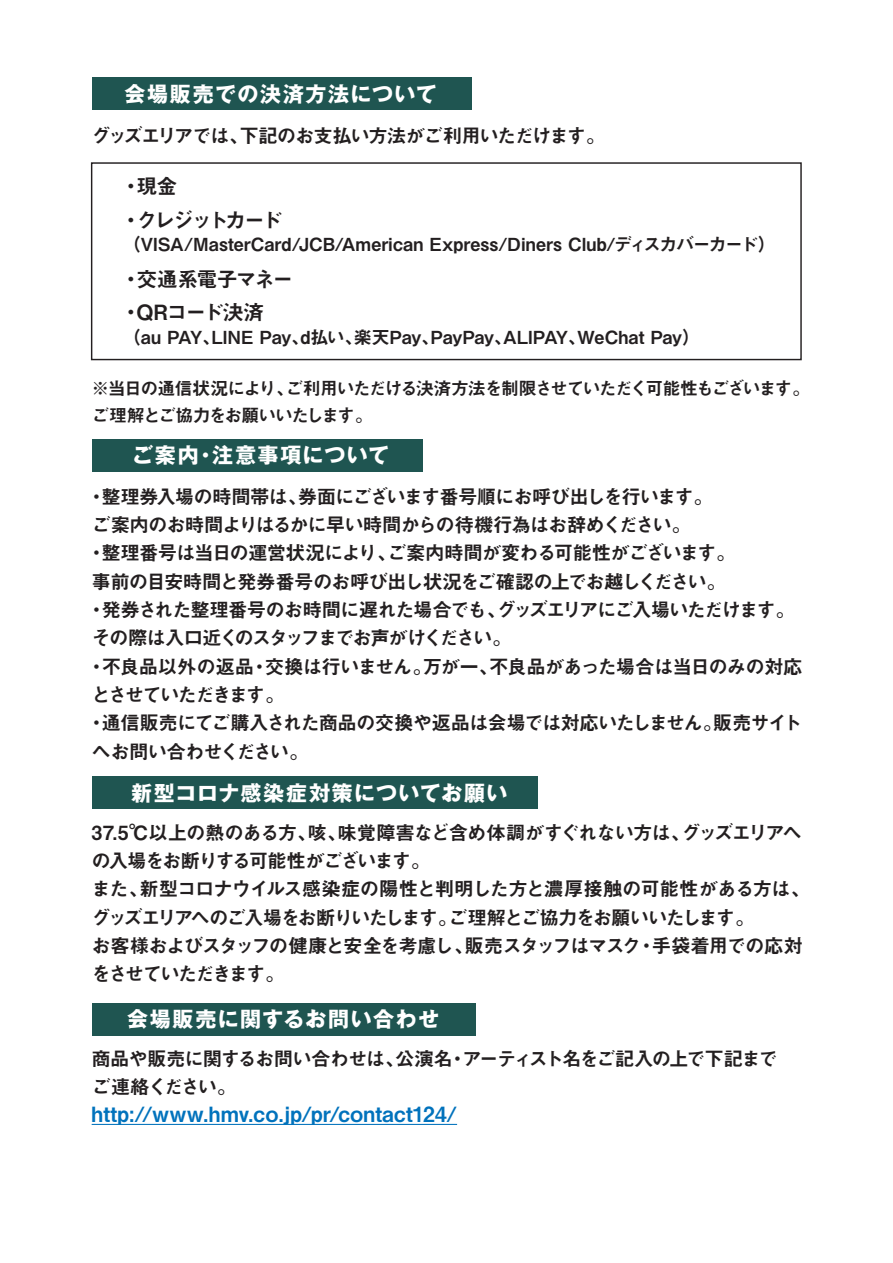
<style>
.page{position:relative;width:893px;height:1263px;background:#fff}
.page>*{position:absolute;margin:0;border:0;box-sizing:border-box;transform-origin:0 0}
.t1{font:700 21px "Gothic MB101 Pro";letter-spacing:.065em;color:#fff}
.t2{font:21px "Midashi Go Pro MB31";letter-spacing:.01em;color:#0072bc}
.t3{font:21px/33.5px "Midashi Go Pro MB31";letter-spacing:-.065em;color:#231f20}
.t4{font:21px/33.5px "Midashi Go Pro MB31";letter-spacing:-.135em;color:#231f20}
.t5{font:19.5px/28.3px "Midashi Go Pro MB31";letter-spacing:-.07em;color:#231f20}
.t6{font:18px "Midashi Go Pro MB31";color:#231f20}
.t7{font:17.85px/27.3px "Midashi Go Pro MB31";letter-spacing:-.09em;color:#231f20}
</style>
<div class="page">
<div style="left:91px;top:162px;width:711px;height:198px;border:1px solid #231f20"></div>
<hr style="left:92px;top:1124px;width:365px;height:1px;background:#0072bc">
<div style="left:92px;top:77px;width:379px;height:33px;background:#1f5551"></div>
<div style="left:92px;top:439px;width:331px;height:33px;background:#1f5551"></div>
<div style="left:92px;top:1002px;width:384px;height:33px;background:#1f5551"></div>
<div style="left:92px;top:776px;width:446px;height:33px;background:#1f5551"></div>
<p class="t1" style="left:124px;top:76px;width:314px">会場販売での決済方法について</p>
<p class="t5" style="left:92px;top:119px;width:516px">グッズエリアでは、下記のお支払い方法がご利用いただけます。</p>
<p class="t4" style="left:121px;top:167px;width:163px">・現金<br>・クレジットカード</p>
<p class="t6" style="left:123px;top:230px;width:654px">（VISA/MasterCard/JCB/American Express/Diners Club/ディスカバーカード）</p>
<p class="t3" style="left:121px;top:260px;width:174px">・交通系電子マネー・QRコード決済</p>
<p class="t6" style="left:123px;top:322px;width:579px">（au PAY、LINE Pay、d払い、楽天Pay、PayPay、ALIPAY、WeChat Pay）</p>
<p class="t7" style="left:92px;top:373px;width:720px">※当日の通信状況により、ご利用いただける決済方法を制限させていただく可能性もございます。ご理解とご協力をお願いいたします。</p>
<p class="t1" style="left:132px;top:437px;width:259px">ご案内・注意事項について</p>
<p class="t5" style="left:87px;top:480px;width:717px">・整理券入場の時間帯は、券面にございます番号順にお呼び出しを行います。<br>ご案内のお時間よりはるかに早い時間からの待機行為はお辞めください。<br>・整理番号は当日の運営状況により、ご案内時間が変わる可能性がございます。<br>事前の目安時間と発券番号のお呼び出し状況をご確認の上でお越しください。<br>・発券された整理番号のお時間に遅れた場合でも、グッズエリアにご入場いただけます。その際は入口近くのスタッフまでお声がけください。<br>・不良品以外の返品・交換は行いません。万が一、不良品があった場合は当日のみの対応とさせていただきます。<br>・通信販売にてご購入された商品の交換や返品は会場では対応いたしません。販売サイトへお問い合わせください。</p>
<p class="t1" style="left:131px;top:775px;width:378px">新型コロナ感染症対策についてお願い</p>
<p class="t5" style="left:92px;top:816px;width:721px">37.5℃以上の熱のある方、咳、味覚障害など含め体調がすぐれない方は、グッズエリアへの入場をお断りする可能性がございます。<br>また、新型コロナウイルス感染症の陽性と判明した方と濃厚接触の可能性がある方は、グッズエリアへのご入場をお断りいたします。ご理解とご協力をお願いいたします。<br>お客様およびスタッフの健康と安全を考慮し、販売スタッフはマスク・手袋着用での応対をさせていただきます。</p>
<p class="t1" style="left:127px;top:1002px;width:313px">会場販売に関するお問い合わせ</p>
<p class="t5" style="left:92px;top:1042px;width:688px">商品や販売に関するお問い合わせは、公演名・アーティスト名をご記入の上で下記までご連絡ください。</p>
<p class="t2" style="left:92px;top:1097px;width:367px">http://www.hmv.co.jp/pr/contact124/</p>
</div>
